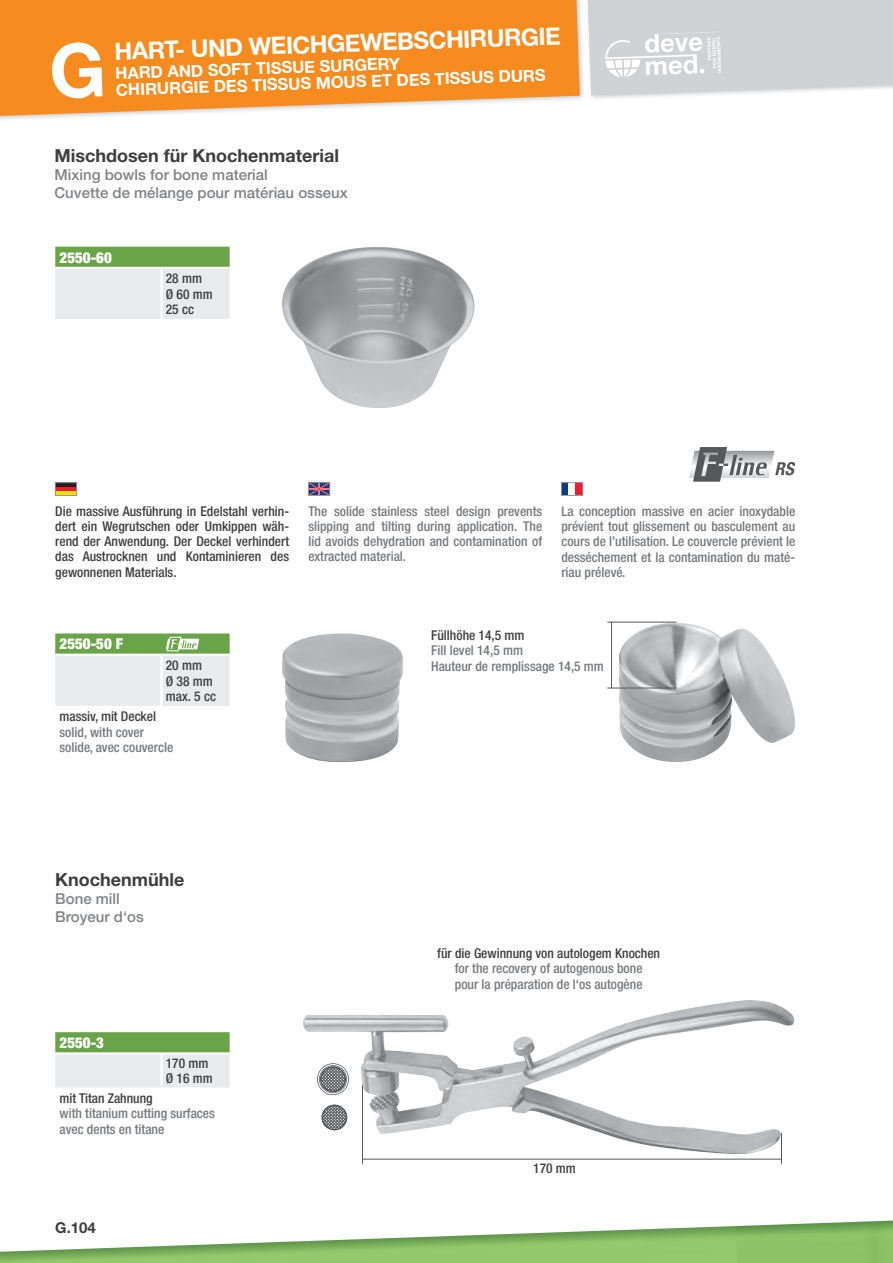
<style>
.page{position:relative;width:893px;height:1263px;background:#fff}
.page>*{position:absolute;margin:0;border:0;box-sizing:border-box;transform-origin:0 0}
.t1{font:700 24px "Helvetica Neue LT Std";color:#fff}
.t2{font:700 18px "Helvetica Neue LT Std";color:#3e3e3f}
.t3{font:700 16.5px "Helvetica Neue LT Std";color:#fff}
.t4{font:500 15px/18px "Helvetica Neue LT Std";color:#808285}
.t5{font:900 condensed 15px "Helvetica Neue LT Std";color:#fff}
.t6{font:700 15px "Helvetica Neue LT Std";color:#3e3e3f}
.t7{font:500 condensed 13.5px/15.3px "Helvetica Neue LT Std";color:#76787b}
.t8{font:500 condensed 13.5px/15.3px "Helvetica Neue LT Std";color:#3e3e3f}
</style>
<div class="page">
<img style="left:0;top:1220px;width:893px;height:43px">
<img style="left:618px;top:623px;width:177px;height:139px">
<img style="left:303px;top:1000px;width:492px;height:154px">
<svg style="left:322px;top:1105px;width:25px;height:25px"></svg>
<div style="left:322px;top:1105px;width:25px;height:25px;border:1px solid #505356;border-radius:50%"></div>
<svg style="left:317px;top:1063px;width:32px;height:32px"></svg>
<hr style="left:362px;top:1085px;width:1px;height:79px;background:#57585a">
<hr style="left:781px;top:1133px;width:1px;height:31px;background:#57585a">
<hr style="left:362px;top:1159px;width:419px;height:1px;background:#57585a">
<img style="left:282px;top:633px;width:121px;height:129px">
<hr style="left:607px;top:688px;width:70px;height:1px;background:#57585a">
<hr style="left:607px;top:622px;width:70px;height:1px;background:#57585a">
<hr style="left:611px;top:622px;width:1px;height:66px;background:#57585a">
<img style="left:282px;top:247px;width:192px;height:161px">
<svg style="left:55px;top:247px;width:175px;height:72px;background:#c4d6bc"></svg>
<hr style="left:160px;top:269px;width:3px;height:50px;background:#fff">
<hr style="left:55px;top:267px;width:107px;height:2px;background:#fff">
<hr style="left:162px;top:267px;width:68px;height:2px;background:#fff">
<img style="left:689px;top:451px;width:85px;height:27px">
<svg style="left:693px;top:447px;width:74px;height:35px"></svg>
<svg style="left:775px;top:462px;width:20px;height:13px"></svg>
<svg style="left:55px;top:633px;width:175px;height:73px;background:#cad9c2"></svg>
<svg style="left:55px;top:1032px;width:175px;height:55px;background:#b9d0ae"></svg>
<hr style="left:160px;top:1054px;width:3px;height:33px;background:#fff">
<hr style="left:55px;top:1052px;width:107px;height:2px;background:#fff">
<hr style="left:162px;top:1052px;width:68px;height:2px;background:#fff">
<div style="left:562px;top:483px;width:7px;height:12px;background:#0a3d88"></div>
<div style="left:576px;top:483px;width:7px;height:12px;background:#ee1b2d"></div>
<div style="left:561px;top:483px;width:22px;height:12px;border:1px solid #939598"></div>
<hr style="left:55px;top:483px;width:22px;height:4px;background:#231f20">
<hr style="left:55px;top:487px;width:22px;height:4px;background:#ee1b2d">
<hr style="left:55px;top:491px;width:22px;height:4px;background:#ffe101">
<div style="left:55px;top:483px;width:22px;height:12px;border:1px solid #939598"></div>
<svg style="left:310px;top:485px;width:18px;height:8px"></svg>
<div style="left:308px;top:483px;width:22px;height:12px;border:1px solid #939598"></div>
<img style="left:0;top:0;width:691px;height:120px">
<svg style="left:0;top:0;width:580px;height:116px;background:#f59432"></svg>
<svg style="left:588px;top:0;width:305px;height:95px;background:#d5d6d7"></svg>
<div style="left:51px;top:42px;width:52px;height:57px;background:#f68b1f"></div>
<h1 class="t1" style="left:114px;top:36px;width:448px;rotate:-2deg">HART- UND WEICHGEWEBSCHIRURGIE</h1>
<p class="t3" style="left:115px;top:63px;width:286px;rotate:-2deg">HARD AND SOFT TISSUE SURGERY</p>
<p class="t3" style="left:116px;top:80px;width:432px;rotate:-2deg">CHIRURGIE DES TISSUS MOUS ET DES TISSUS DURS</p>
<h2 class="t2" style="left:54px;top:144px;width:286px">Mischdosen für Knochenmaterial</h2>
<p class="t4" style="left:54px;top:165px;width:295px">Mixing bowls for bone material<br>Cuvette de mélange pour matériau osseux</p>
<p class="t5" style="left:60px;top:248px;width:54px">2550-60</p>
<p class="t8" style="left:166px;top:271px;width:48px">28 mm<br>Ø 60 mm<br>25 cc</p>
<p class="t8" style="left:55px;top:503px;width:235px;text-align:justify">Die massive Ausführung in Edelstahl verhin&shy;dert ein Wegrutschen oder Umkippen wäh&shy;rend der Anwendung. Der Deckel verhindert das Austrocknen und Kontaminieren des gewonnenen Materials.</p>
<p class="t7" style="left:308px;top:503px;width:235px;text-align:justify">The solide stainless steel design prevents slipping and tilting during application. The lid avoids dehydration and contamination of extracted material.</p>
<p class="t7" style="left:561px;top:503px;width:235px;text-align:justify">La conception massive en acier inoxydable prévient tout glissement ou basculement au cours de l’utilisation. Le couvercle prévient le desséchement et la contamination du maté&shy;riau prélevé.</p>
<p class="t5" style="left:60px;top:635px;width:65px">2550-50 F</p>
<p class="t8" style="left:166px;top:658px;width:52px">20 mm<br>Ø 38 mm max. 5 cc</p>
<p class="t8" style="left:60px;top:709px;width:98px">massiv, mit Deckel</p>
<p class="t7" style="left:60px;top:724px;width:115px">solid, with cover solide, avec couvercle</p>
<h2 class="t2" style="left:55px;top:868px;width:131px">Knochenmühle</h2>
<p class="t4" style="left:55px;top:889px;width:90px">Bone mill<br>Broyeur d‘os</p>
<p class="t5" style="left:60px;top:1033px;width:46px">2550-3</p>
<p class="t8" style="left:166px;top:1055px;width:48px">170 mm<br>Ø 16 mm</p>
<p class="t8" style="left:60px;top:1090px;width:95px">mit Titan Zahnung</p>
<p class="t7" style="left:60px;top:1106px;width:157px">with titanium cutting surfaces avec dents en titane</p>
<p class="t6" style="left:55px;top:1219px;width:42px">G.104</p>
<p class="t8" style="left:431px;top:627px;width:95px">Füllhöhe 14,5 mm</p>
<p class="t7" style="left:431px;top:643px;width:174px">Fill level 14,5 mm<br>Hauteur de remplissage 14,5 mm</p>
<p class="t8" style="left:437px;top:945px;width:224px">für die Gewinnung von autologem Knochen</p>
<p class="t7" style="left:455px;top:960px;width:189px">for the recovery of autogenous bone pour la préparation de l‘os autogène</p>
<p class="t8" style="left:533px;top:1160px;width:44px">170 mm</p>
</div>
